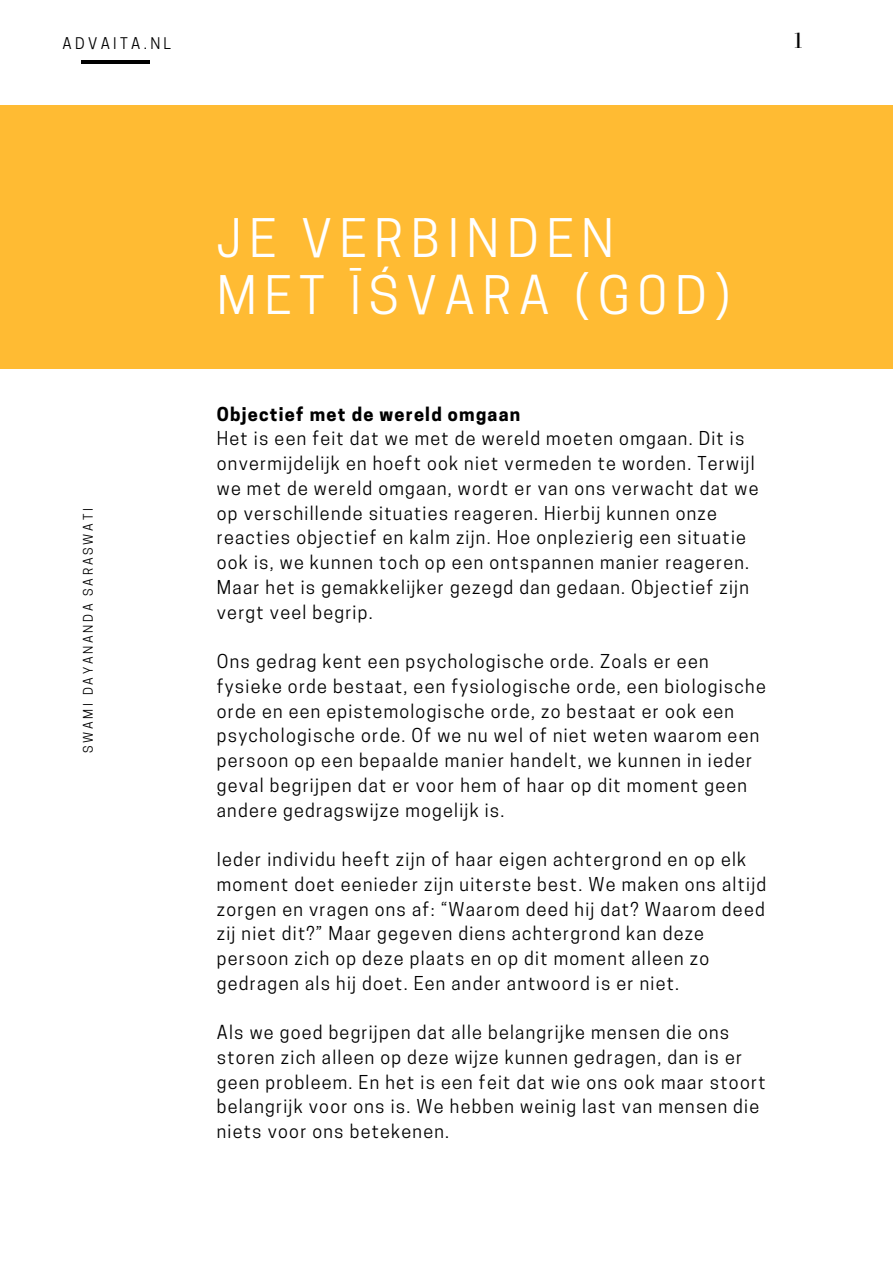
<style>
.page{position:relative;width:893px;height:1264px;background:#fff}
.page>*{position:absolute;margin:0;border:0;box-sizing:border-box;transform-origin:0 0}
.t1{font:49.95px/57.3px "Cooper Hewitt";letter-spacing:.15em;color:#fff}
.t2{font:23.1px "Bodoni FLF";color:#000}
.t3{font:18px/24.8px "Cooper Hewitt";letter-spacing:.07em;color:#000}
.t4{font:700 18px "Cooper Hewitt";letter-spacing:.07em;color:#000}
.t5{font:15.15px "Cooper Hewitt";letter-spacing:.22em;color:#000}
.t6{font:12.45px "Cooper Hewitt";letter-spacing:.22em;color:#000}
</style>
<div class="page">
<hr style="left:81px;top:60px;width:68px;height:3px;background:#000">
<div style="left:0;top:105px;width:892px;height:263px;background:#fb3"></div>
<p class="t5" style="left:63px;top:37px;width:110px">ADVAITA.NL</p>
<p class="t2" style="left:791px;top:28px;width:14px">1</p>
<p class="t6" style="left:83px;top:753px;width:246px;rotate:-90deg">SWAMI DAYANANDA SARASWATI</p>
<h1 class="t1" style="left:217px;top:215px;width:515px">JE VERBINDEN<br>MET ĪŚVARA (G0D)</h1>
<p class="t4" style="left:217px;top:407px;width:305px">Objectief met de wereld omgaan</p>
<p class="t3" style="left:217px;top:428px;width:543px">Het is een feit dat we met de wereld moeten omgaan. Dit is onvermijdelijk en hoeft ook niet vermeden te worden. Terwijl we met de wereld omgaan, wordt er van ons verwacht dat we op verschillende situaties reageren. Hierbij kunnen onze reacties objectief en kalm zijn. Hoe onplezierig een situatie ook is, we kunnen toch op een ontspannen manier reageren.<br>Maar het is gemakkelijker gezegd dan gedaan. Objectief zijn vergt veel begrip.</p>
<p class="t3" style="left:217px;top:651px;width:550px">Ons gedrag kent een psychologische orde. Zoals er een fysieke orde bestaat, een fysiologische orde, een biologische orde en een epistemologische orde, zo bestaat er ook een psychologische orde. Of we nu wel of niet weten waarom een persoon op een bepaalde manier handelt, we kunnen in ieder geval begrijpen dat er voor hem of haar op dit moment geen andere gedragswijze mogelijk is.</p>
<p class="t3" style="left:217px;top:849px;width:551px">Ieder individu heeft zijn of haar eigen achtergrond en op elk moment doet eenieder zijn uiterste best. We maken ons altijd zorgen en vragen ons af: “Waarom deed hij dat? Waarom deed zij niet dit?” Maar gegeven diens achtergrond kan deze persoon zich op deze plaats en op dit moment alleen zo gedragen als hij doet. Een ander antwoord is er niet.</p>
<p class="t3" style="left:217px;top:1022px;width:550px">Als we goed begrijpen dat alle belangrijke mensen die ons storen zich alleen op deze wijze kunnen gedragen, dan is er geen probleem. En het is een feit dat wie ons ook maar stoort belangrijk voor ons is. We hebben weinig last van mensen die niets voor ons betekenen.</p>
</div>
